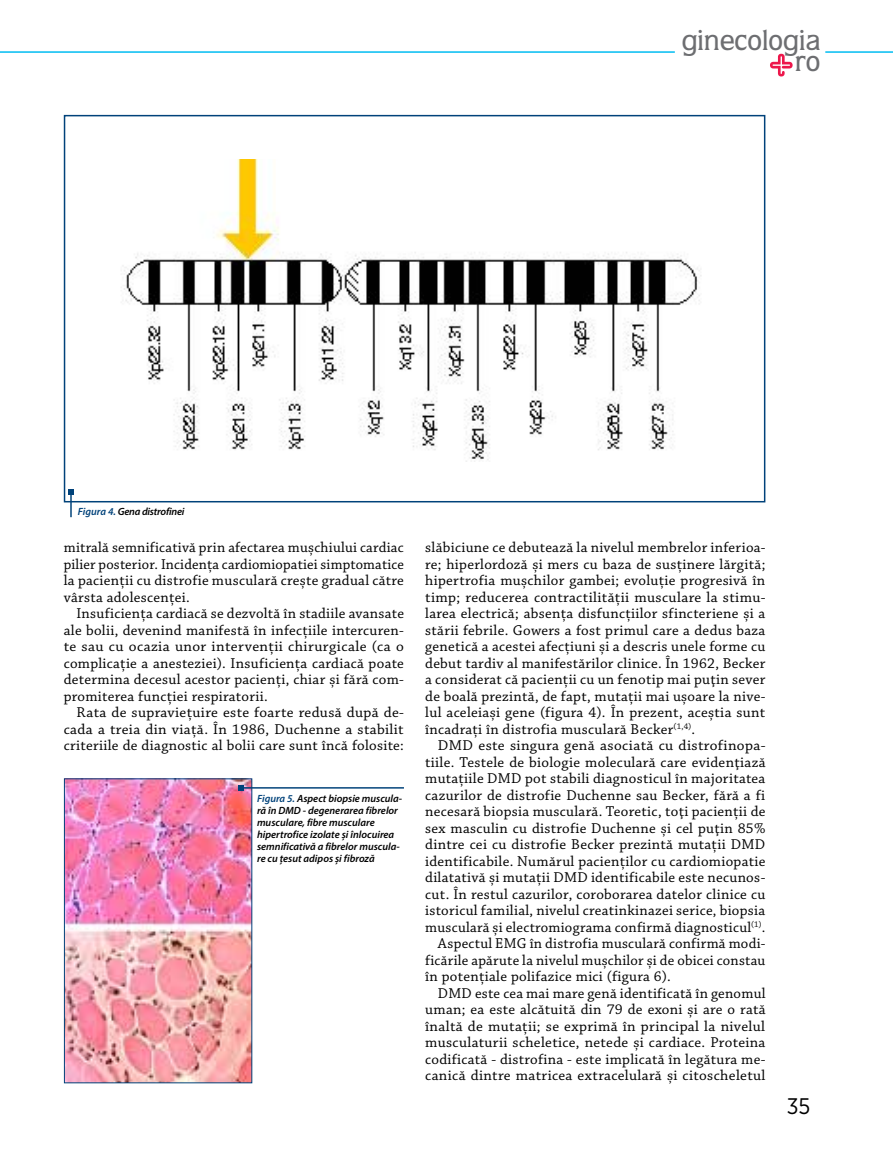
<style>
.page{position:relative;width:893px;height:1149px;background:#fff}
.page>*{position:absolute;margin:0;border:0;box-sizing:border-box;transform-origin:0 0}
.t1{font:500 29.1px "Quorum Std";color:#6d6e71}
.t2{font:22.5px "Gotham Narrow";color:#000}
.t3{font:15px/16.5px "Chaparral Pro";letter-spacing:.02em;color:#000;text-align:justify}
.t4{font:italic 600 10.5px/12px "Myriad Pro";color:#000}
.t5{font:italic 600 10.5px "Myriad Pro";letter-spacing:-.02em;color:#000}
.s1{color:#00427a}
</style>
<div class="page">
<hr style="left:0;top:51px;width:675px;height:2px;background:#00bdf2">
<hr style="left:825px;top:51px;width:68px;height:2px;background:#00bdf2">
<svg style="left:770px;top:54px;width:23px;height:22px"></svg>
<img style="left:122px;top:159px;width:580px;height:301px">
<div style="left:64px;top:115px;width:701px;height:387px;border:2px solid #00427a"></div>
<img style="left:66px;top:780px;width:184px;height:300px">
<div style="left:64px;top:778px;width:188px;height:304px;border:1px solid #00427a"></div>
<hr style="left:70px;top:492px;width:2px;height:25px;background:#00427a">
<svg style="left:68px;top:489px;width:6px;height:6px"></svg>
<hr style="left:241px;top:786px;width:163px;height:2px;background:#00427a">
<svg style="left:238px;top:784px;width:6px;height:6px"></svg>
<h1 class="t1" style="left:681px;top:23px;width:141px">ginecologia</h1>
<h1 class="t1" style="left:794px;top:44px;width:27px">ro</h1>
<p class="t5" style="left:78px;top:504px;width:108px"><span class="s1">Figura 4.</span> Gena distrofinei</p>
<p class="t3" style="left:64px;top:539px;width:342px">mitrală semnificativă prin afectarea muşchiului cardiac pilier posterior. Incidența cardiomiopatiei simptomatice la pacienții cu distrofie musculară crește gradual către vârsta adolescenței.</p>
<p class="t3" style="left:64px;top:605px;width:342px;text-indent:13px">Insuficiența cardiacă se dezvoltă în stadiile avansate ale bolii, devenind manifestă în infecțiile intercuren&shy;te sau cu ocazia unor intervenții chirurgicale (ca o complicație a anesteziei). Insuficiența cardiacă poate determina decesul acestor pacienți, chiar și fără com&shy;promiterea funcției respiratorii.</p>
<p class="t3" style="left:64px;top:704px;width:342px;text-indent:13px">Rata de supraviețuire este foarte redusă după de&shy;cada a treia din viață. În 1986, Duchenne a stabilit criteriile de diagnostic al bolii care sunt încă folosite:</p>
<p class="t4" style="left:257px;top:791px;width:147px"><span class="s1">Figura 5.</span> Aspect biopsie muscula&shy;ră în DMD - degenerarea fibrelor musculare, fibre musculare hipertrofice izolate și înlocuirea semnificativă a fibrelor muscula&shy;re cu țesut adipos și fibroză</p>
<p class="t3" style="left:425px;top:539px;width:342px">slăbiciune ce debutează la nivelul membrelor inferioa&shy;re; hiperlordoză și mers cu baza de susținere lărgită; hipertrofia muşchilor gambei; evoluție progresivă în timp; reducerea contractilității musculare la stimu&shy;larea electrică; absența disfuncțiilor sfincteriene și a stării febrile. Gowers a fost primul care a dedus baza genetică a acestei afecțiuni și a descris unele forme cu debut tardiv al manifestărilor clinice. În 1962, Becker a considerat că pacienții cu un fenotip mai puţin sever de boală prezintă, de fapt, mutații mai uşoare la nive&shy;lul aceleiași gene (figura 4). În prezent, aceștia sunt încadrați în distrofia musculară Becker<sup>(1,4)</sup>.</p>
<p class="t3" style="left:438px;top:737px;width:329px">DMD este singura genă asociată cu distrofinopa-</p>
<p class="t3" style="left:425px;top:754px;width:342px">tiile. Testele de biologie moleculară care evidenţiază</p>
<p class="t3" style="left:425px;top:770px;width:342px">mutațiile DMD pot stabili diagnosticul în majoritatea</p>
<p class="t3" style="left:425px;top:787px;width:341px">cazurilor de distrofie Duchenne sau Becker, fără a fi</p>
<p class="t3" style="left:425px;top:803px;width:342px">necesară biopsia musculară. Teoretic, toţi pacienții de</p>
<p class="t3" style="left:425px;top:820px;width:342px">sex masculin cu distrofie Duchenne și cel puţin 85%</p>
<p class="t3" style="left:425px;top:836px;width:342px">dintre cei cu distrofie Becker prezintă mutații DMD</p>
<p class="t3" style="left:425px;top:853px;width:342px">identificabile. Numărul pacienților cu cardiomiopatie</p>
<p class="t3" style="left:425px;top:869px;width:342px">dilatativă și mutații DMD identificabile este necunos-</p>
<p class="t3" style="left:425px;top:886px;width:342px">cut. În restul cazurilor, coroborarea datelor clinice cu</p>
<p class="t3" style="left:425px;top:902px;width:342px">istoricul familial, nivelul creatinkinazei serice, biopsia</p>
<p class="t3" style="left:425px;top:919px;width:342px">musculară și electromiograma confirmă diagnosticul<sup>(1)</sup>.</p>
<p class="t3" style="left:438px;top:935px;width:329px">Aspectul EMG în distrofia musculară confirmă modi-</p>
<p class="t3" style="left:425px;top:952px;width:342px">ficările apărute la nivelul mușchilor și de obicei constau</p>
<p class="t3" style="left:425px;top:968px;width:247px">în potențiale polifazice mici (figura 6).</p>
<p class="t3" style="left:438px;top:985px;width:329px">DMD este cea mai mare genă identificată în genomul</p>
<p class="t3" style="left:425px;top:1001px;width:342px">uman; ea este alcătuită din 79 de exoni și are o rată</p>
<p class="t3" style="left:425px;top:1018px;width:341px">înaltă de mutații; se exprimă în principal la nivelul</p>
<p class="t3" style="left:425px;top:1034px;width:342px">musculaturii scheletice, netede și cardiace. Proteina</p>
<p class="t3" style="left:425px;top:1051px;width:342px">codificată - distrofina - este implicată în legătura me-</p>
<p class="t3" style="left:425px;top:1067px;width:342px">canică dintre matricea extracelulară și citoscheletul</p>
<h2 class="t2" style="left:787px;top:1091px;width:25px">35</h2>
</div>
